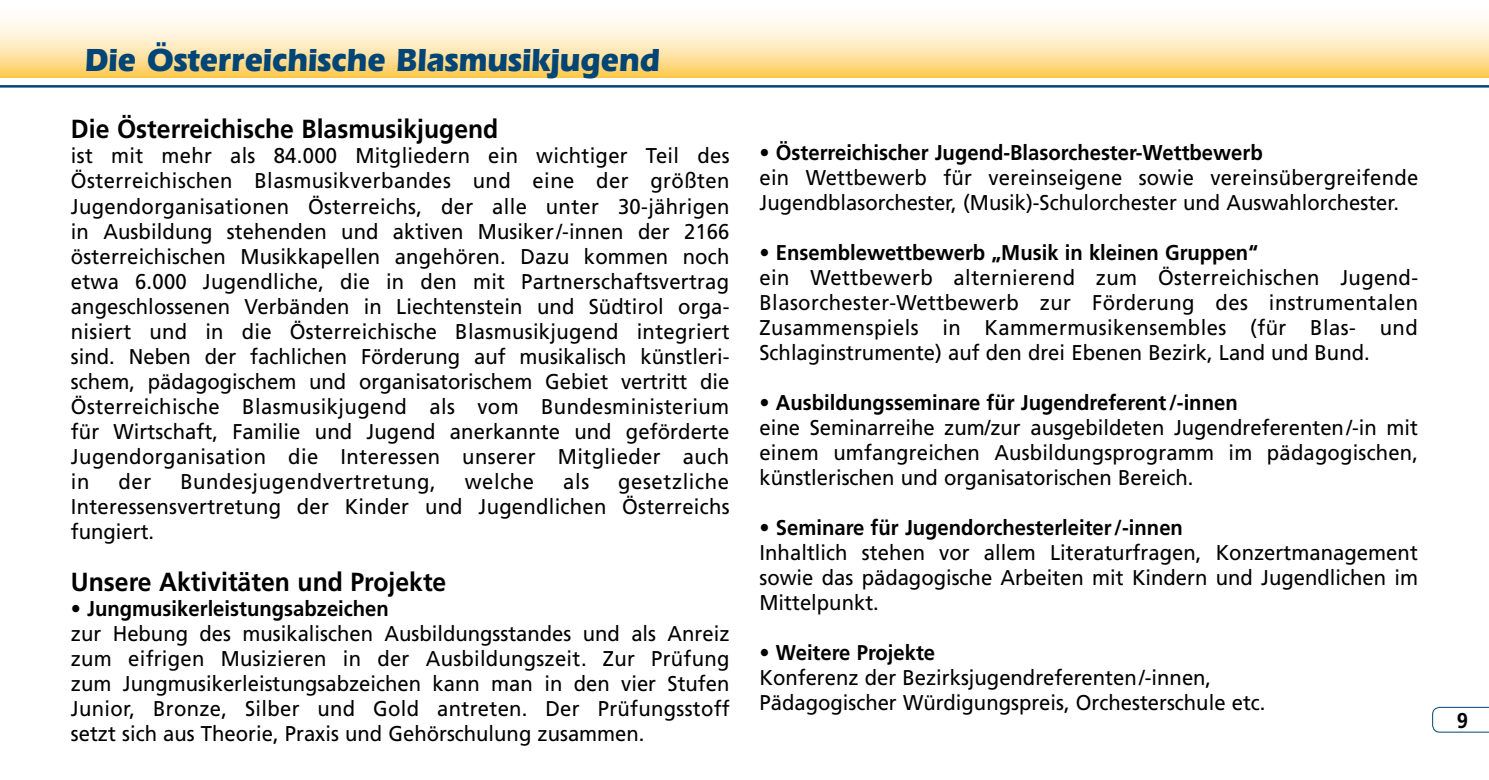
<style>
.page{position:relative;width:1489px;height:780px;background:#fff}
.page>*{position:absolute;margin:0;border:0;box-sizing:border-box;transform-origin:0 0}
.t1{font:700 33.25px "Eras IT Cby BT";color:#004576;scale:.95 1}
.t2{font:700 26px "Frutiger";color:#000;scale:.95 1}
.t3{font:21.5px/25px "Frutiger";color:#000;text-align:justify;scale:.95 1}
.t4{font:700 21.5px "Frutiger";color:#000;scale:.95 1}
.t5{font:21.5px "Frutiger";letter-spacing:.03em;color:#000;scale:.95 1}
</style>
<div class="page">
<svg style="left:1432px;top:707px;width:56px;height:25px"></svg>
<svg style="left:0;top:19px;width:1488px;height:59px;background:#fee6b1"></svg>
<hr style="left:0;top:85px;width:1488px;height:3px;background:#004576">
<h1 class="t1" style="left:85px;top:39px;width:607px">Die Österreichische Blasmusikjugend</h1>
<p class="t2" style="left:71px;top:114px;width:451px">Die Österreichische Blasmusikjugend</p>
<p class="t3" style="left:71px;top:143px;width:695px">ist mit mehr als 84.000 Mitgliedern ein wichtiger Teil des Österreichischen Blasmusikverbandes und eine der größten Jugendorganisationen Österreichs, der alle unter 30-jährigen in Ausbildung stehenden und aktiven Musiker/-innen der 2166 österreichischen Musikkapellen angehören. Dazu kommen noch etwa 6.000 Jugendliche, die in den mit Partnerschaftsvertrag angeschlossenen Verbänden in Liechtenstein und Südtirol orga&shy;nisiert und in die Österreichische Blasmusikjugend integriert sind. Neben der fachlichen Förderung auf musikalisch künstleri&shy;schem, pädagogischem und organisatorischem Gebiet vertritt die Österreichische Blasmusikjugend als vom Bundesministerium für Wirtschaft, Familie und Jugend anerkannte und geförderte Jugendorganisation die Interessen unserer Mitglieder auch in</p>
<p class="t3" style="left:71px;top:468px;width:694px;text-indent:547px">gesetzliche Interessensvertretung der Kinder und Jugendlichen Österreichs fungiert.</p>
<p class="t2" style="left:71px;top:567px;width:397px">Unsere Aktivitäten und Projekte</p>
<p class="t4" style="left:71px;top:596px;width:336px">• Jungmusikerleistungsabzeichen</p>
<p class="t3" style="left:71px;top:621px;width:694px">zur Hebung des musikalischen Ausbildungsstandes und als Anreiz zum eifrigen Musizieren in der Ausbildungszeit. Zur Prüfung zum Jungmusikerleistungsabzeichen kann man in den vier Stufen Junior, Bronze, Silber und Gold antreten. Der Prüfungsstoff setzt sich aus Theorie, Praxis und Gehörschulung zusammen.</p>
<p class="t3" style="left:118px;top:468px;width:36px">der</p>
<p class="t5" style="left:180px;top:468px;width:270px">Bundesjugendvertretung,</p>
<p class="t3" style="left:465px;top:468px;width:75px">welche</p>
<p class="t3" style="left:563px;top:468px;width:29px">als</p>
<p class="t4" style="left:759px;top:139px;width:531px">• Österreichischer Jugend-Blasorchester-Wettbewerb</p>
<p class="t3" style="left:759px;top:164px;width:695px">ein Wettbewerb für vereinseigene sowie vereinsübergreifende<br>Jugendblasorchester, (Musik)-Schulorchester und Auswahlorchester.</p>
<p class="t4" style="left:759px;top:239px;width:526px">• Ensemblewettbewerb „Musik in kleinen Gruppen“</p>
<p class="t3" style="left:759px;top:264px;width:695px">ein Wettbewerb alternierend zum Österreichischen Jugend-Blasorchester-Wettbewerb zur Förderung des instrumentalen Zusammenspiels in Kammermusikensembles (für Blas- und Schlaginstrumente) auf den drei Ebenen Bezirk, Land und Bund.</p>
<p class="t4" style="left:759px;top:389px;width:505px">• Ausbildungsseminare für Jugendreferent/-innen</p>
<p class="t3" style="left:759px;top:414px;width:694px">eine Seminarreihe zum/zur ausgebildeten Jugendreferenten/-in mit einem umfangreichen Ausbildungsprogramm im pädagogischen, künstlerischen und organisatorischen Bereich.</p>
<p class="t4" style="left:759px;top:514px;width:447px">• Seminare für Jugendorchesterleiter/-innen</p>
<p class="t3" style="left:759px;top:539px;width:694px">Inhaltlich stehen vor allem Literaturfragen, Konzertmanagement sowie das pädagogische Arbeiten mit Kindern und Jugendlichen im Mittelpunkt.</p>
<p class="t4" style="left:759px;top:639px;width:186px">• Weitere Projekte</p>
<p class="t3" style="left:759px;top:664px;width:530px">Konferenz der Bezirksjugendreferenten/-innen,<br>Pädagogischer Würdigungspreis, Orchesterschule etc.</p>
<p class="t4" style="left:1456px;top:707px;width:13px">9</p>
</div>
